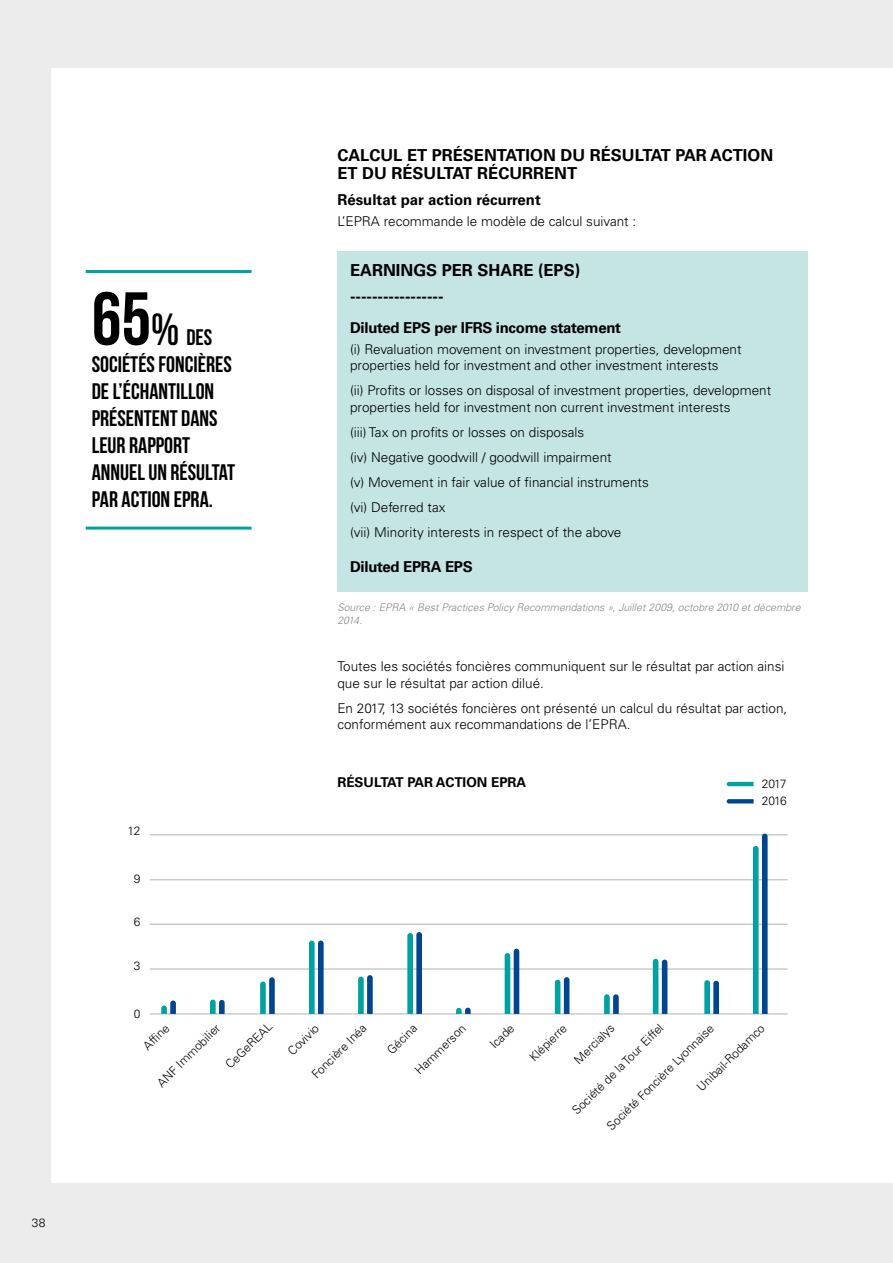
<style>
.page{position:relative;width:893px;height:1263px;background:#ececec}
.page>*{position:absolute;margin:0;border:0;box-sizing:border-box;transform-origin:0 0}
.t1{font:700 22.5px/27px "Bebas Neue";color:#000}
.t2{font:700 16.5px/18px "Univers LT Std";color:#000}
.t3{font:700 15px "Univers LT Std";letter-spacing:-.02em;color:#000}
.t4{font:700 15px "Univers LT Std";color:#000}
.t5{font:300 13.5px/16.5px "Univers LT Std";color:#000}
.t6{font:700 13.5px "Univers LT Std";color:#000}
.t7{font:300 12px "Univers LT Std";letter-spacing:-.05em;color:#000}
.t8{font:italic 300 10.5px/13.5px "Univers LT Std";color:#878786}
.s1{font-size:75px}
.s2{font-size:45px}
</style>
<div class="page">
<div style="left:51px;top:68px;width:842px;height:1114px;background:#fff"></div>
<div style="left:337px;top:251px;width:471px;height:340px;background:#c5e4e4"></div>
<hr style="left:86px;top:270px;width:166px;height:3px;background:#00a2a1">
<hr style="left:86px;top:527px;width:166px;height:3px;background:#00a2a1">
<hr style="left:150px;top:1013px;width:638px;height:1px;background:#b2b2b1">
<hr style="left:150px;top:969px;width:638px;height:1px;background:#b2b2b1">
<hr style="left:150px;top:879px;width:638px;height:1px;background:#b2b2b1">
<hr style="left:150px;top:834px;width:638px;height:1px;background:#b2b2b1">
<hr style="left:150px;top:924px;width:638px;height:1px;background:#b2b2b1">
<svg style="left:161px;top:1000px;width:15px;height:14px"></svg>
<svg style="left:456px;top:1008px;width:15px;height:6px"></svg>
<svg style="left:210px;top:999px;width:15px;height:15px"></svg>
<svg style="left:358px;top:975px;width:15px;height:39px"></svg>
<svg style="left:555px;top:977px;width:14px;height:37px"></svg>
<svg style="left:604px;top:994px;width:15px;height:20px"></svg>
<svg style="left:260px;top:977px;width:15px;height:37px"></svg>
<svg style="left:753px;top:834px;width:15px;height:180px"></svg>
<svg style="left:309px;top:940px;width:15px;height:74px"></svg>
<svg style="left:505px;top:949px;width:14px;height:65px"></svg>
<svg style="left:653px;top:959px;width:14px;height:55px"></svg>
<svg style="left:704px;top:980px;width:15px;height:34px"></svg>
<svg style="left:407px;top:932px;width:15px;height:82px"></svg>
<svg style="left:727px;top:799px;width:27px;height:4px"></svg>
<svg style="left:727px;top:782px;width:27px;height:4px"></svg>
<p class="t7" style="left:32px;top:1215px;width:15px">38</p>
<h1 class="t1" style="left:92px;top:323px;width:145px"><span class="s1">65</span><span class="s2">%</span> DES<br>SOCIÉTÉS FONCIÈRES<br>DE L’ÉCHANTILLON<br>PRÉSENTENT DANS<br>LEUR RAPPORT<br>ANNUEL UN RÉSULTAT<br>PAR ACTION EPRA.</h1>
<p class="t7" style="left:128px;top:824px;width:14px">12</p>
<p class="t7" style="left:134px;top:872px;width:8px">9</p>
<p class="t7" style="left:134px;top:914px;width:8px">6</p>
<p class="t7" style="left:134px;top:958px;width:8px">3</p>
<p class="t7" style="left:134px;top:1007px;width:8px">0</p>
<p class="t2" style="left:337px;top:146px;width:437px">CALCUL ET PRÉSENTATION DU RÉSULTAT PAR ACTION<br>ET DU RÉSULTAT RÉCURRENT</p>
<p class="t4" style="left:337px;top:191px;width:205px">Résultat par action récurrent</p>
<p class="t5" style="left:337px;top:213px;width:300px">L’EPRA recommande le modèle de calcul suivant :</p>
<p class="t2" style="left:350px;top:257px;width:232px;line-height:26.5px">EARNINGS PER SHARE (EPS) -----------------</p>
<p class="t3" style="left:350px;top:319px;width:273px">Diluted EPS per IFRS income statement</p>
<p class="t5" style="left:350px;top:341px;width:393px">(i) Revaluation movement on investment properties, development properties held for investment and other investment interests</p>
<p class="t5" style="left:350px;top:382px;width:423px">(ii) Profits or losses on disposal of investment properties, development properties held for investment non current investment interests</p>
<p class="t5" style="left:350px;top:419px;width:300px;line-height:25px">(iii) Tax on profits or losses on disposals<br>(iv) Negative goodwill / goodwill impairment<br>(v) Movement in fair value of financial instruments (vi) Deferred tax<br>(vii) Minority interests in respect of the above</p>
<p class="t3" style="left:350px;top:558px;width:124px">Diluted EPRA EPS</p>
<p class="t8" style="left:337px;top:600px;width:465px">Source : EPRA « Best Practices Policy Recommendations », Juillet 2009, octobre 2010 et décembre<br>2014.</p>
<p class="t5" style="left:337px;top:658px;width:449px">Toutes les sociétés foncières communiquent sur le résultat par action ainsi que sur le résultat par action dilué.</p>
<p class="t5" style="left:337px;top:700px;width:451px">En 2017, 13 sociétés foncières ont présenté un calcul du résultat par action, conformément aux recommandations de l’EPRA.</p>
<p class="t6" style="left:337px;top:774px;width:191px">RÉSULTAT PAR ACTION EPRA</p>
<p class="t7" style="left:762px;top:776px;width:26px">2017</p>
<p class="t7" style="left:762px;top:793px;width:27px">2016</p>
<p class="t7" style="left:154px;top:1079px;width:85px;rotate:-45deg">ANF Immobilier</p>
<p class="t7" style="left:223px;top:1061px;width:62px;rotate:-45deg">CeGeREAL</p>
<p class="t7" style="left:285px;top:1048px;width:40px;rotate:-45deg">Covivio</p>
<p class="t7" style="left:569px;top:1107px;width:124px;rotate:-45deg">Société de la Tour Eiffel</p>
<p class="t7" style="left:694px;top:1084px;width:91px;rotate:-45deg">Unibail-Rodamco</p>
<p class="t7" style="left:140px;top:1043px;width:33px;rotate:-45deg">Affi ne</p>
<p class="t7" style="left:412px;top:1067px;width:68px;rotate:-45deg">Hammerson</p>
<p class="t7" style="left:487px;top:1041px;width:30px;rotate:-45deg">Icade</p>
<p class="t7" style="left:526px;top:1054px;width:49px;rotate:-45deg">Klépierre</p>
<p class="t7" style="left:571px;top:1057px;width:53px;rotate:-45deg">Mercialys</p>
<p class="t7" style="left:604px;top:1123px;width:147px;rotate:-45deg">Société Foncière Lyonnaise</p>
<p class="t7" style="left:309px;top:1071px;width:73px;rotate:-45deg">Foncière Inéa</p>
<p class="t7" style="left:384px;top:1047px;width:38px;rotate:-45deg">Gécina</p>
</div>
